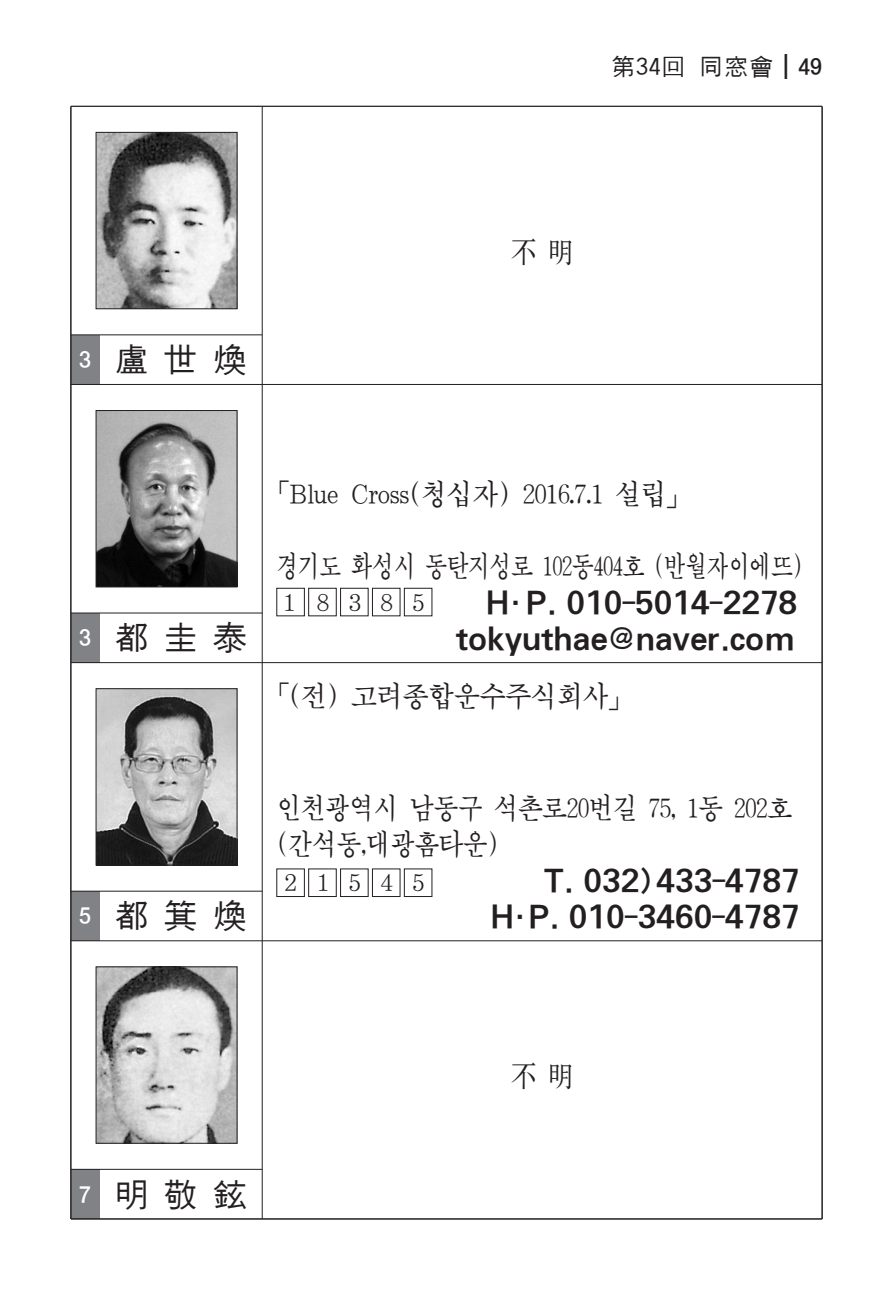
<style>
.page{position:relative;width:893px;height:1304px;background:#fff}
.page>*{position:absolute;margin:0;border:0;box-sizing:border-box;transform-origin:0 0}
.t1{font:35px "J Cmg J";letter-spacing:.4em;color:#231f20}
.t2{font:30px/36.2px "SMK Gothic Pro";letter-spacing:-.07em;color:#231f20;text-align:right}
.t3{font:30px "J Cmm J";letter-spacing:-.05em;color:#231f20;scale:.9 1}
.t4{font:30px/36.2px "J Cmm J";letter-spacing:-.05em;color:#231f20;scale:.85 1}
.t5{font:30px "J Cmm J";letter-spacing:-.05em;color:#231f20;scale:.75 1}
.t6{font:25px "J Cmg J";color:#231f20}
.t7{font:25px "J Ctg T";color:#fff}
.t8{font:23.75px "YDVY Mj O13";letter-spacing:.79em;color:#231f20}
.s1{font-family:"J Ctg T"}
</style>
<div class="page">
<div style="left:71px;top:1169px;width:28px;height:50px;background:#808285"></div>
<div style="left:71px;top:891px;width:28px;height:50px;background:#808285"></div>
<div style="left:71px;top:613px;width:28px;height:50px;background:#808285"></div>
<div style="left:71px;top:335px;width:28px;height:49px;background:#808285"></div>
<img style="left:98px;top:968px;width:137px;height:174px">
<div style="left:96px;top:966px;width:141px;height:178px;border:1px solid #231f20"></div>
<img style="left:98px;top:690px;width:137px;height:173px">
<div style="left:96px;top:688px;width:141px;height:177px;border:1px solid #231f20"></div>
<img style="left:98px;top:412px;width:137px;height:173px">
<div style="left:96px;top:410px;width:141px;height:177px;border:1px solid #231f20"></div>
<hr style="left:262px;top:106px;width:1px;height:1113px;background:#231f20">
<img style="left:98px;top:134px;width:137px;height:173px">
<div style="left:96px;top:132px;width:141px;height:177px;border:1px solid #231f20"></div>
<div style="left:404px;top:588px;width:28px;height:28px;border:1px solid #231f20"></div>
<div style="left:372px;top:588px;width:28px;height:28px;border:1px solid #231f20"></div>
<div style="left:340px;top:588px;width:29px;height:28px;border:1px solid #231f20"></div>
<div style="left:308px;top:588px;width:29px;height:28px;border:1px solid #231f20"></div>
<div style="left:276px;top:588px;width:29px;height:28px;border:1px solid #231f20"></div>
<div style="left:404px;top:869px;width:28px;height:28px;border:1px solid #231f20"></div>
<div style="left:372px;top:869px;width:28px;height:28px;border:1px solid #231f20"></div>
<div style="left:340px;top:869px;width:29px;height:28px;border:1px solid #231f20"></div>
<div style="left:308px;top:869px;width:29px;height:28px;border:1px solid #231f20"></div>
<div style="left:276px;top:869px;width:29px;height:28px;border:1px solid #231f20"></div>
<hr style="left:71px;top:106px;width:751px;height:1px;background:#231f20">
<hr style="left:71px;top:384px;width:751px;height:1px;background:#231f20">
<hr style="left:71px;top:662px;width:751px;height:1px;background:#231f20">
<hr style="left:71px;top:940px;width:751px;height:1px;background:#231f20">
<hr style="left:71px;top:1218px;width:751px;height:2px;background:#231f20">
<hr style="left:70px;top:106px;width:2px;height:1113px;background:#231f20">
<hr style="left:821px;top:106px;width:2px;height:1113px;background:#231f20">
<hr style="left:71px;top:891px;width:191px;height:1px;background:#231f20">
<hr style="left:71px;top:1169px;width:191px;height:1px;background:#231f20">
<hr style="left:71px;top:613px;width:191px;height:1px;background:#231f20">
<hr style="left:71px;top:334px;width:191px;height:1px;background:#231f20">
<p class="t6" style="left:611px;top:54px;width:213px">第34回同窓會┃<span class="s1">49</span></p>
<p class="t7" style="left:79px;top:347px;width:13px">3</p>
<p class="t1" style="left:114px;top:342px;width:134px">盧世煥</p>
<p class="t3" style="left:510px;top:237px;width:72px">不明</p>
<p class="t7" style="left:79px;top:625px;width:13px">3</p>
<p class="t1" style="left:114px;top:620px;width:134px">都圭泰</p>
<p class="t3" style="left:263px;top:479px;width:480px">「Blue cross(청십자) 2016.7.1 설립」</p>
<p class="t5" style="left:276px;top:551px;width:705px">경기도 화성시 동탄지성로 102동404호 (반월자이에뜨)</p>
<p class="t2" style="left:455px;top:585px;width:345px">H· P. 010-5014-2278 tokyuthae@naver.com</p>
<p class="t8" style="left:284px;top:589px;width:143px">1 8385</p>
<p class="t3" style="left:263px;top:681px;width:415px">「(전) 고려종합운수주식회사」</p>
<p class="t7" style="left:79px;top:903px;width:13px">5</p>
<p class="t1" style="left:114px;top:898px;width:134px">都箕煥</p>
<p class="t4" style="left:276px;top:790px;width:608px">인천광역시 남동구 석촌로20번길 75, 1동 202호 (간석동,대광홈타운)</p>
<p class="t2" style="left:490px;top:863px;width:313px">T. 032)433-4787<br>H·P. 010-3460-4787</p>
<p class="t8" style="left:284px;top:869px;width:143px">21545</p>
<p class="t7" style="left:79px;top:1182px;width:13px">7</p>
<p class="t1" style="left:114px;top:1177px;width:134px">明敬鉉</p>
<p class="t3" style="left:510px;top:1061px;width:72px">不明</p>
</div>
